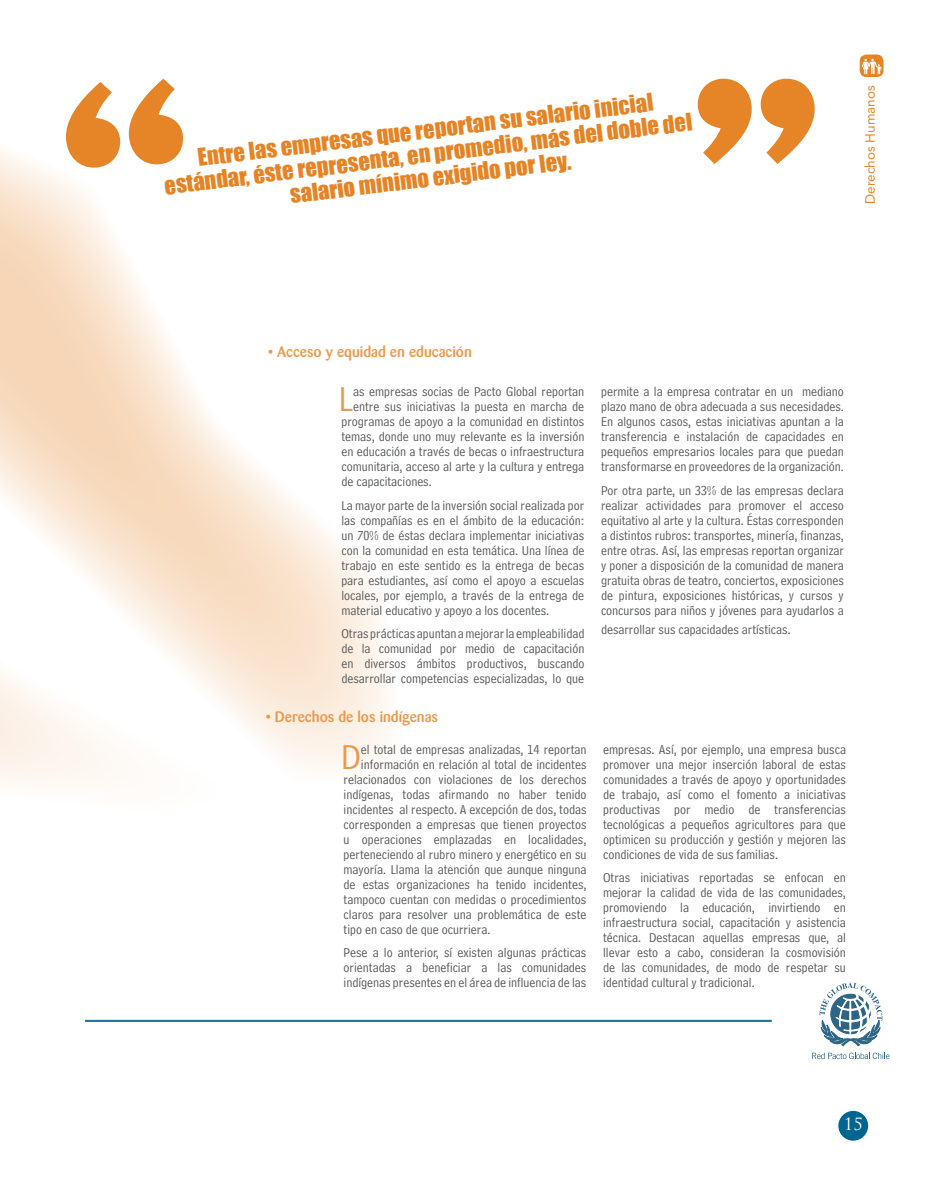
<style>
.page{position:relative;width:936px;height:1191px;background:#fff}
.page>*{position:absolute;margin:0;border:0;box-sizing:border-box;transform-origin:0 0}
.t1{font:36.45px "Bell Centennial Std Address";color:#ea994b}
.t2{font:22.5px/24px "Impact";color:#e68425;text-align:center}
.t3{font:16.5px "Trajan Pro";color:#fff}
.t4{font:500 15px "Barmeno";color:#ea994b}
.t5{font:13.5px/15px "Bell Centennial Std Address";color:#57585a;text-align:justify}
.t6{font:13.5px "Avenir LT Std";color:#e68425}
</style>
<div class="page">
<svg style="left:0;top:151px;width:418px;height:869px"></svg>
<svg style="left:697px;top:79px;width:117px;height:85px"></svg>
<svg style="left:65px;top:79px;width:119px;height:89px"></svg>
<hr style="left:85px;top:1020px;width:686px;height:1px;background:#006590">
<hr style="left:85px;top:1021px;width:686px;height:1px;background:#006590">
<svg style="left:812px;top:1052px;width:77px;height:7px"></svg>
<svg style="left:819px;top:982px;width:63px;height:63px"></svg>
<div style="left:838px;top:1110px;width:30px;height:30px;background:#006590;border-radius:50%"></div>
<svg style="left:860px;top:55px;width:22px;height:21px"></svg>
<div style="left:859px;top:55px;width:24px;height:22px;border:2px solid #e68425;border-radius:6px"></div>
<svg style="left:861px;top:59px;width:20px;height:15px"></svg>
<p class="t2" style="left:160px;top:150px;width:533px;rotate:-7deg">Entre las empresas que reportan su salario inicial estándar, éste representa, en promedio, más del doble del salario mínimo exigido por ley.</p>
<p class="t6" style="left:862px;top:204px;width:120px;rotate:-90deg">Derechos Humanos</p>
<p class="t4" style="left:268px;top:343px;width:205px">• Acceso y equidad en educación</p>
<p class="t1" style="left:339px;top:378px;width:16px">L</p>
<p class="t5" style="left:353px;top:384px;width:232px">as empresas socias de Pacto Global reportan</p>
<p class="t5" style="left:353px;top:399px;width:232px">entre sus iniciativas la puesta en marcha de</p>
<p class="t5" style="left:341px;top:414px;width:244px">programas de apoyo a la comunidad en distintos</p>
<p class="t5" style="left:341px;top:429px;width:244px">temas, donde uno muy relevante es la inversión</p>
<p class="t5" style="left:341px;top:444px;width:244px">en educación a través de becas o infraestructura</p>
<p class="t5" style="left:341px;top:459px;width:244px">comunitaria, acceso al arte y la cultura y entrega</p>
<p class="t5" style="left:341px;top:474px;width:92px">de capacitaciones.</p>
<p class="t5" style="left:341px;top:498px;width:244px">La mayor parte de la inversión social realizada por las compañías es en el ámbito de la educación: un 70% de éstas declara implementar iniciativas con la comunidad en esta temática. Una línea de trabajo en este sentido es la entrega de becas para estudiantes, así como el apoyo a escuelas locales, por ejemplo, a través de la entrega de material educativo y apoyo a los docentes.</p>
<p class="t5" style="left:341px;top:626px;width:244px">Otras prácticas apuntan a mejorar la empleabilidad de la comunidad por medio de capacitación en diversos ámbitos productivos, buscando desarrollar competencias especializadas, lo que</p>
<p class="t4" style="left:266px;top:707px;width:174px">• Derechos de los indígenas</p>
<p class="t1" style="left:341px;top:735px;width:21px">D</p>
<p class="t5" style="left:361px;top:741px;width:227px">el total de empresas analizadas, 14 reportan</p>
<p class="t5" style="left:361px;top:756px;width:227px">información en relación al total de incidentes</p>
<p class="t5" style="left:343px;top:771px;width:244px">relacionados con violaciones de los derechos</p>
<p class="t5" style="left:343px;top:786px;width:244px">indígenas, todas afirmando no haber tenido</p>
<p class="t5" style="left:343px;top:801px;width:244px">incidentes al respecto. A excepción de dos, todas</p>
<p class="t5" style="left:343px;top:816px;width:244px">corresponden a empresas que tienen proyectos</p>
<p class="t5" style="left:343px;top:831px;width:244px">u operaciones emplazadas en localidades,</p>
<p class="t5" style="left:343px;top:846px;width:244px">perteneciendo al rubro minero y energético en su</p>
<p class="t5" style="left:343px;top:861px;width:244px">mayoría. Llama la atención que aunque ninguna</p>
<p class="t5" style="left:343px;top:876px;width:244px">de estas organizaciones ha tenido incidentes,</p>
<p class="t5" style="left:343px;top:891px;width:244px">tampoco cuentan con medidas o procedimientos</p>
<p class="t5" style="left:343px;top:906px;width:244px">claros para resolver una problemática de este</p>
<p class="t5" style="left:343px;top:921px;width:148px">tipo en caso de que ocurriera.</p>
<p class="t5" style="left:343px;top:945px;width:244px">Pese a lo anterior, sí existen algunas prácticas orientadas a beneficiar a las comunidades indígenas presentes en el área de influencia de las</p>
<p class="t5" style="left:601px;top:384px;width:244px">permite a la empresa contratar en un mediano plazo mano de obra adecuada a sus necesidades.<br>En algunos casos, estas iniciativas apuntan a la transferencia e instalación de capacidades en pequeños empresarios locales para que puedan transformarse en proveedores de la organización.</p>
<p class="t5" style="left:601px;top:483px;width:244px">Por otra parte, un 33% de las empresas declara realizar actividades para promover el acceso equitativo al arte y la cultura. Éstas corresponden a distintos rubros: transportes, minería, finanzas, entre otras. Así, las empresas reportan organizar y poner a disposición de la comunidad de manera gratuita obras de teatro, conciertos, exposiciones de pintura, exposiciones históricas, y cursos y concursos para niños y jóvenes para ayudarlos a</p>
<p class="t5" style="left:601px;top:622px;width:191px">desarrollar sus capacidades artísticas.</p>
<p class="t5" style="left:603px;top:741px;width:244px">empresas. Así, por ejemplo, una empresa busca promover una mejor inserción laboral de estas comunidades a través de apoyo y oportunidades de trabajo, así como el fomento a iniciativas productivas por medio de transferencias tecnológicas a pequeños agricultores para que optimicen su producción y gestión y mejoren las condiciones de vida de sus familias.</p>
<p class="t5" style="left:603px;top:870px;width:244px">Otras iniciativas reportadas se enfocan en mejorar la calidad de vida de las comunidades, promoviendo la educación, invirtiendo en infraestructura social, capacitación y asistencia técnica. Destacan aquellas empresas que, al llevar esto a cabo, consideran la cosmovisión de las comunidades, de modo de respetar su identidad cultural y tradicional.</p>
<p class="t3" style="left:843px;top:1113px;width:20px">15</p>
</div>
